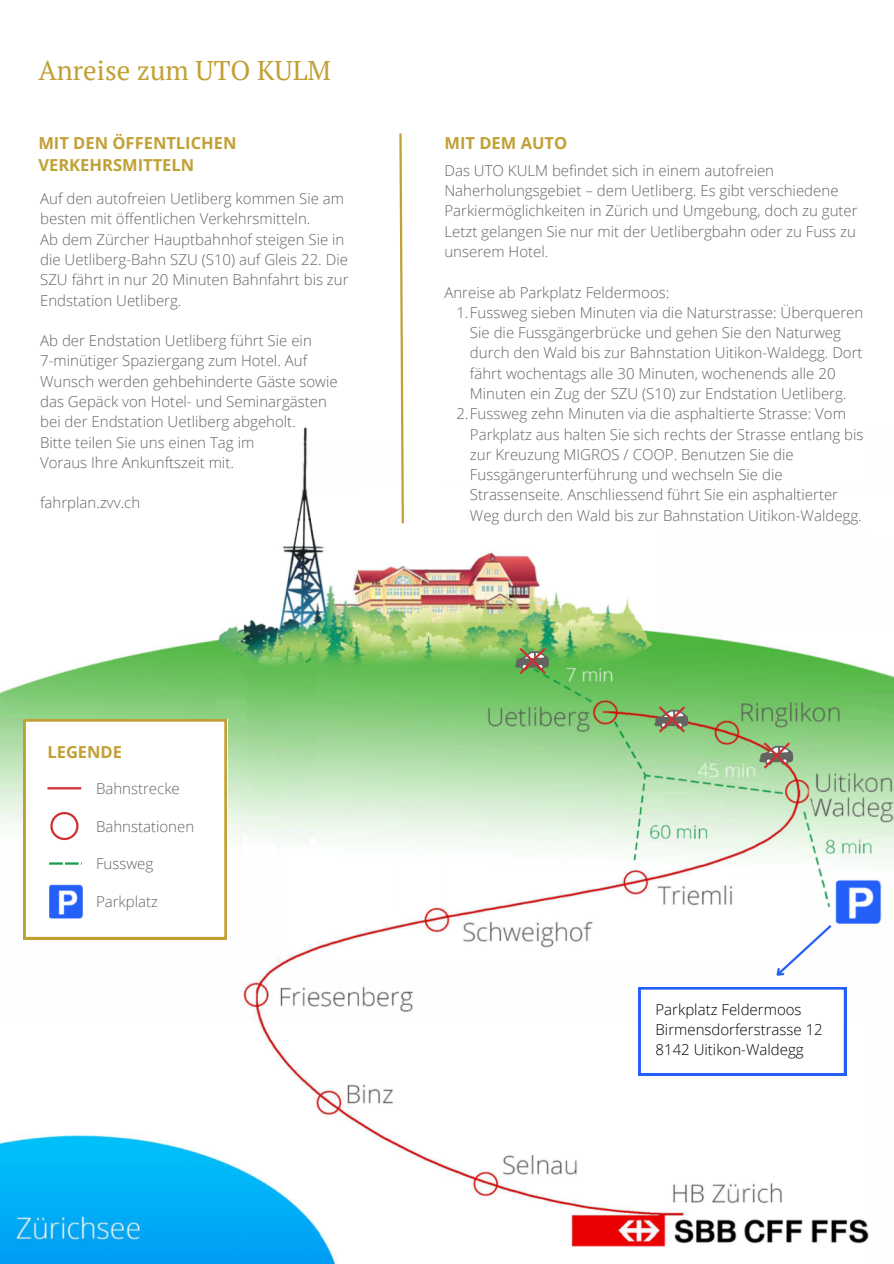
<style>
.page{position:relative;width:894px;height:1264px;background:#fff}
.page>*{position:absolute;margin:0;border:0;box-sizing:border-box;transform-origin:0 0}
.t1{font:27px "PT Serif";color:#c1a034}
.t2{font:700 16.5px/22.5px "Open Sans";color:#c1a034}
.t3{font:300 15px/20.2px "Open Sans";color:#646462}
.t4{font:300 15px/20.2px "Open Sans";color:#000}
</style>
<div class="page">
<img style="left:0;top:427px;width:893px;height:836px">
<img style="left:247px;top:669px;width:69px;height:175px">
<img style="left:288px;top:653px;width:16px;height:15px">
<svg style="left:24px;top:719px;width:202px;height:220px"></svg>
<svg style="left:398px;top:133px;width:7px;height:392px"></svg>
<svg style="left:638px;top:987px;width:207px;height:88px"></svg>
<svg style="left:770px;top:922px;width:63px;height:59px"></svg>
<svg style="left:654px;top:704px;width:34px;height:31px"></svg>
<svg style="left:759px;top:740px;width:33px;height:31px"></svg>
<svg style="left:515px;top:645px;width:33px;height:31px"></svg>
<h1 class="t1" style="left:38px;top:52px;width:294px">Anreise zum UTO KULM</h1>
<p class="t2" style="left:38px;top:131px;width:200px">MIT DEN ÖFFENTLICHEN<br>VERKEHRSMITTELN</p>
<p class="t3" style="left:40px;top:188px;width:310px">Auf den autofreien Uetliberg kommen Sie am besten mit öffentlichen Verkehrsmitteln.<br>Ab dem Zürcher Hauptbahnhof steigen Sie in die Uetliberg-Bahn SZU (S10) auf Gleis 22. Die SZU fährt in nur 20 Minuten Bahnfahrt bis zur Endstation Uetliberg.</p>
<p class="t3" style="left:40px;top:330px;width:299px">Ab der Endstation Uetliberg führt Sie ein 7-minütiger Spaziergang zum Hotel. Auf Wunsch werden gehbehinderte Gäste sowie das Gepäck von Hotel- und Seminargästen bei der Endstation Uetliberg abgeholt.<br>Bitte teilen Sie uns einen Tag im<br>Voraus Ihre Ankunftszeit mit.</p>
<p class="t3" style="left:40px;top:492px;width:102px">fahrplan.zvv.ch</p>
<p class="t2" style="left:47px;top:740px;width:76px">LEGENDE</p>
<p class="t3" style="left:96px;top:778px;width:85px">Bahnstrecke</p>
<p class="t3" style="left:96px;top:815px;width:100px">Bahnstationen</p>
<p class="t3" style="left:96px;top:853px;width:59px">Fussweg</p>
<p class="t3" style="left:96px;top:890px;width:64px">Parkplatz</p>
<p class="t2" style="left:444px;top:131px;width:124px">MIT DEM AUTO</p>
<p class="t3" style="left:444px;top:160px;width:414px">Das UTO KULM befindet sich in einem autofreien Naherholungsgebiet – dem Uetliberg. Es gibt verschiedene Parkiermöglichkeiten in Zürich und Umgebung, doch zu guter Letzt gelangen Sie nur mit der Uetlibergbahn oder zu Fuss zu unserem Hotel.</p>
<p class="t3" style="left:444px;top:281px;width:226px">Anreise ab Parkplatz Feldermoos:</p>
<p class="t3" style="left:456px;top:302px;width:408px">1.Fussweg sieben Minuten via die Naturstrasse: Überqueren</p>
<p class="t3" style="left:470px;top:322px;width:372px">Sie die Fussgängerbrücke und gehen Sie den Naturweg</p>
<p class="t3" style="left:470px;top:342px;width:394px">durch den Wald bis zur Bahnstation Uitikon-Waldegg. Dort</p>
<p class="t3" style="left:470px;top:363px;width:367px">fährt wochentags alle 30 Minuten, wochenends alle 20</p>
<p class="t3" style="left:470px;top:383px;width:378px">Minuten ein Zug der SZU (S10) zur Endstation Uetliberg.</p>
<p class="t3" style="left:456px;top:403px;width:391px">2.Fussweg zehn Minuten via die asphaltierte Strasse: Vom</p>
<p class="t3" style="left:470px;top:423px;width:395px">Parkplatz aus halten Sie sich rechts der Strasse entlang bis</p>
<p class="t3" style="left:470px;top:444px;width:325px">zur Kreuzung MIGROS / COOP. Benutzen Sie die</p>
<p class="t3" style="left:470px;top:464px;width:314px">Fussgängerunterführung und wechseln Sie die</p>
<p class="t3" style="left:470px;top:484px;width:369px">Strassenseite. Anschliessend führt Sie ein asphaltierter</p>
<p class="t3" style="left:470px;top:504px;width:393px">Weg durch den Wald bis zur Bahnstation Uitikon-Waldegg.</p>
<p class="t4" style="left:655px;top:998px;width:169px">Parkplatz Feldermoos<br>Birmensdorferstrasse 12<br>8142 Uitikon-Waldegg</p>
</div>
